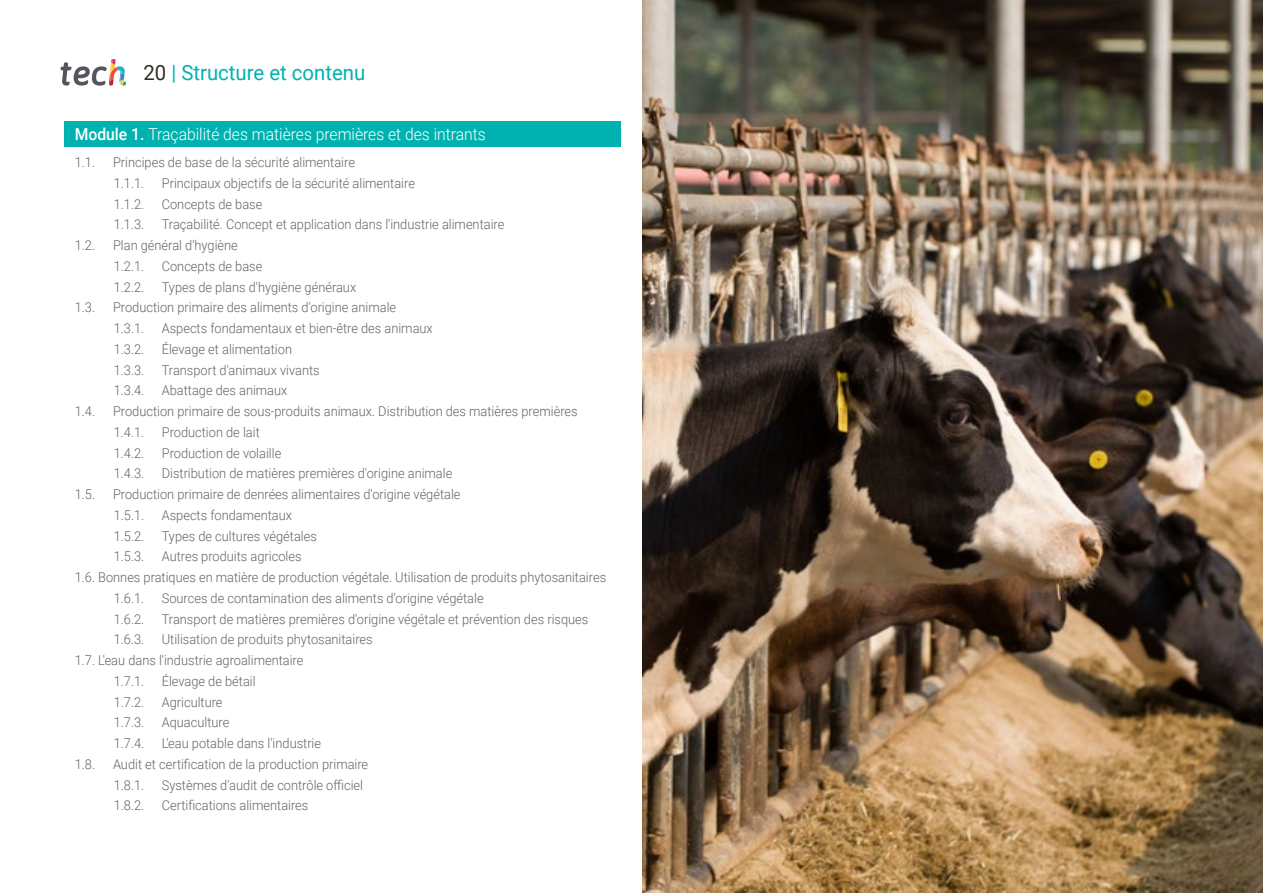
<style>
.page{position:relative;width:1263px;height:893px;background:#fff}
.page>*{position:absolute;margin:0;border:0;box-sizing:border-box;transform-origin:0 0}
.t1{font:21px "Roboto";color:#00b2af}
.t2{font:300 16.5px "Roboto";color:#fff;scale:.95 1}
.t3{font:300 13.5px/20.7px "Roboto";color:#61646a;scale:.95 1}
.s1{color:#312e20}
.s2{font-weight:500}
</style>
<div class="page">
<div style="left:64px;top:121px;width:557px;height:25px;background:#00b2af"></div>
<img style="left:642px;top:0;width:621px;height:893px">
<svg style="left:61px;top:59px;width:65px;height:27px"></svg>
<h1 class="t1" style="left:144px;top:57px;width:223px"><span class="s1">20</span> | Structure et contenu</h1>
<p class="t2" style="left:75px;top:123px;width:434px"><span class="s2">Module 1.</span> Traçabilité des matières premières et des intrants</p>
<p class="t3" style="left:75px;top:151px;width:23px">1.1.</p>
<p class="t3" style="left:113px;top:151px;width:256px">Principes de base de la sécurité alimentaire<br>1.1.1.</p>
<p class="t3" style="left:162px;top:172px;width:268px">Principaux objectifs de la sécurité alimentaire</p>
<p class="t3" style="left:114px;top:193px;width:34px">1.1.2.</p>
<p class="t3" style="left:162px;top:193px;width:107px">Concepts de base</p>
<p class="t3" style="left:114px;top:214px;width:34px">1.1.3.</p>
<p class="t3" style="left:162px;top:214px;width:362px">Traçabilité. Concept et application dans l'industrie alimentaire</p>
<p class="t3" style="left:75px;top:234px;width:23px">1.2.</p>
<p class="t3" style="left:113px;top:234px;width:133px">Plan général d'hygiène<br>1.2.1.</p>
<p class="t3" style="left:162px;top:255px;width:107px">Concepts de base</p>
<p class="t3" style="left:114px;top:276px;width:34px">1.2.2.</p>
<p class="t3" style="left:162px;top:276px;width:206px">Types de plans d'hygiène généraux</p>
<p class="t3" style="left:75px;top:297px;width:23px">1.3.</p>
<p class="t3" style="left:113px;top:297px;width:299px">Production primaire des aliments d'origine animale<br>1.3.1.</p>
<p class="t3" style="left:162px;top:317px;width:287px">Aspects fondamentaux et bien-être des animaux</p>
<p class="t3" style="left:114px;top:338px;width:34px">1.3.2.</p>
<p class="t3" style="left:162px;top:338px;width:139px">Élevage et alimentation</p>
<p class="t3" style="left:114px;top:359px;width:34px">1.3.3.</p>
<p class="t3" style="left:162px;top:359px;width:168px">Transport d'animaux vivants</p>
<p class="t3" style="left:114px;top:380px;width:34px">1.3.4.</p>
<p class="t3" style="left:162px;top:380px;width:134px">Abattage des animaux</p>
<p class="t3" style="left:75px;top:400px;width:23px">1.4.</p>
<p class="t3" style="left:113px;top:400px;width:490px">Production primaire de sous-produits animaux. Distribution des matières premières<br>1.4.1.</p>
<p class="t3" style="left:162px;top:421px;width:105px">Production de lait</p>
<p class="t3" style="left:114px;top:442px;width:34px">1.4.2.</p>
<p class="t3" style="left:162px;top:442px;width:127px">Production de volaille</p>
<p class="t3" style="left:114px;top:463px;width:34px">1.4.3.</p>
<p class="t3" style="left:162px;top:463px;width:307px">Distribution de matières premières d'origine animale</p>
<p class="t3" style="left:75px;top:483px;width:23px">1.5.</p>
<p class="t3" style="left:113px;top:483px;width:367px">Production primaire de denrées alimentaires d'origine végétale<br>1.5.1.</p>
<p class="t3" style="left:162px;top:504px;width:139px">Aspects fondamentaux</p>
<p class="t3" style="left:114px;top:525px;width:34px">1.5.2.</p>
<p class="t3" style="left:162px;top:525px;width:165px">Types de cultures végétales</p>
<p class="t3" style="left:114px;top:546px;width:34px">1.5.3.</p>
<p class="t3" style="left:162px;top:546px;width:149px">Autres produits agricoles</p>
<p class="t3" style="left:75px;top:566px;width:561px">1.6. Bonnes pratiques en matière de production végétale. Utilisation de produits phytosanitaires</p>
<p class="t3" style="left:114px;top:587px;width:34px">1.6.1.</p>
<p class="t3" style="left:162px;top:587px;width:340px">Sources de contamination des aliments d'origine végétale</p>
<p class="t3" style="left:114px;top:608px;width:34px">1.6.2.</p>
<p class="t3" style="left:162px;top:608px;width:450px">Transport de matières premières d'origine végétale et prévention des risques</p>
<p class="t3" style="left:114px;top:629px;width:34px">1.6.3.</p>
<p class="t3" style="left:162px;top:629px;width:223px">Utilisation de produits phytosanitaires</p>
<p class="t3" style="left:75px;top:649px;width:242px">1.7. L'eau dans l'industrie agroalimentaire</p>
<p class="t3" style="left:114px;top:670px;width:34px">1.7.1.</p>
<p class="t3" style="left:162px;top:670px;width:100px">Élevage de bétail</p>
<p class="t3" style="left:114px;top:691px;width:34px">1.7.2.</p>
<p class="t3" style="left:162px;top:691px;width:66px">Agriculture</p>
<p class="t3" style="left:114px;top:712px;width:34px">1.7.3.</p>
<p class="t3" style="left:162px;top:712px;width:73px">Aquaculture</p>
<p class="t3" style="left:114px;top:732px;width:34px">1.7.4.</p>
<p class="t3" style="left:162px;top:732px;width:169px">L'eau potable dans l'industrie</p>
<p class="t3" style="left:75px;top:753px;width:23px">1.8.</p>
<p class="t3" style="left:113px;top:753px;width:270px">Audit et certification de la production primaire<br>1.8.1.</p>
<p class="t3" style="left:162px;top:774px;width:213px">Systèmes d'audit de contrôle officiel</p>
<p class="t3" style="left:114px;top:795px;width:34px">1.8.2.</p>
<p class="t3" style="left:162px;top:795px;width:156px">Certifications alimentaires</p>
</div>
